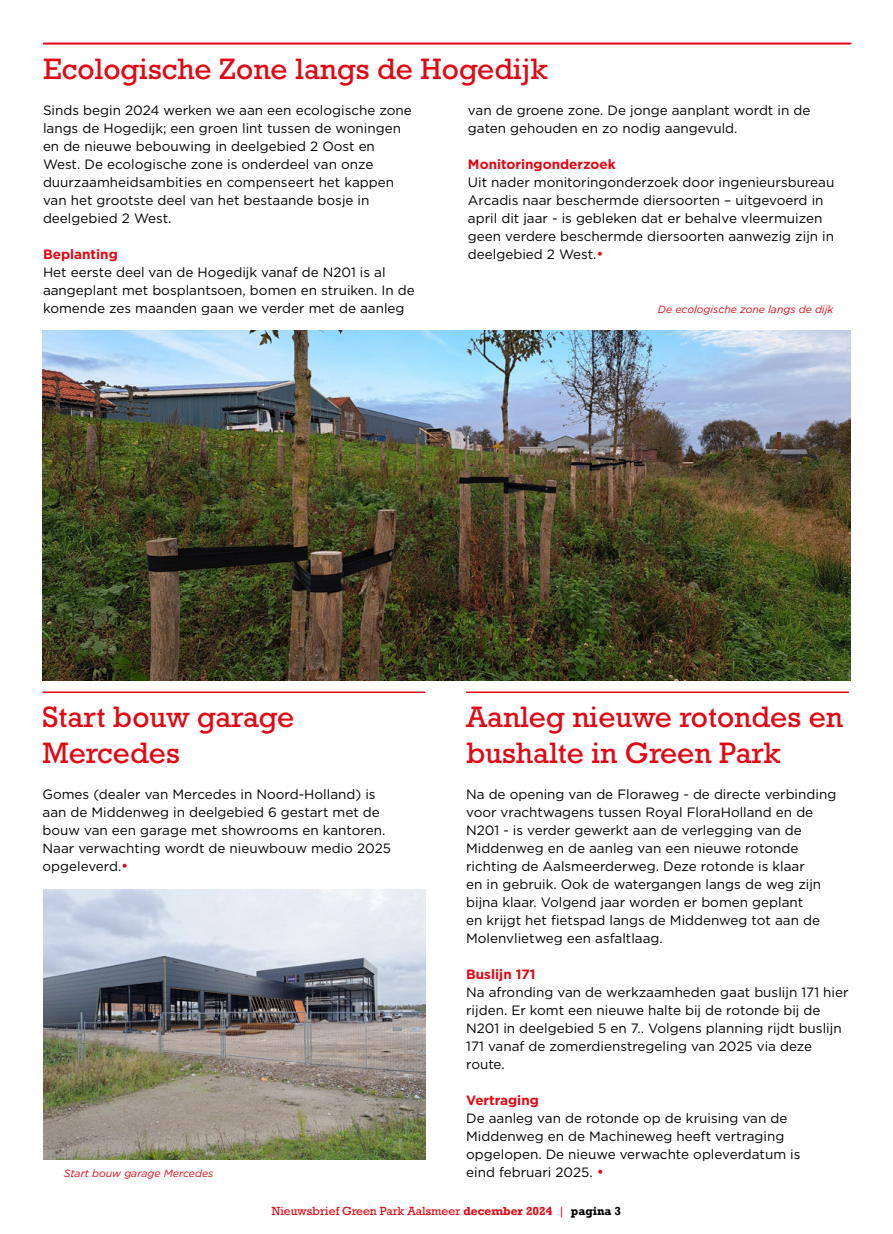
<style>
.page{position:relative;width:893px;height:1234px;background:#fff}
.page>*{position:absolute;margin:0;border:0;box-sizing:border-box;transform-origin:0 0}
.t1{font:30px/36px "Rockwell Std";color:#e30613}
.t2{font:13.5px/18px "Gotham";color:#000}
.t3{font:700 13.5px "Gotham";color:#e30613}
.t4{font:12px "Rockwell Std";color:#e30613}
.t5{font:italic 10.5px "Gotham";color:#e30613}
.s1{font-size:15px;color:#e30613}
.s2{font-family:"Rockwell";font-weight:700}
.s3{font-family:"Rockwell";font-weight:700;color:#000}
</style>
<div class="page">
<hr style="left:43px;top:43px;width:807px;height:2px;background:#e30613">
<img style="left:43px;top:331px;width:807px;height:349px">
<hr style="left:44px;top:43px;width:807px;height:1px;background:#e30613">
<hr style="left:43px;top:691px;width:382px;height:2px;background:#e30613">
<img style="left:43px;top:889px;width:382px;height:270px">
<hr style="left:466px;top:691px;width:383px;height:2px;background:#e30613">
<h1 class="t1" style="left:43px;top:50px;width:506px">Ecologische Zone langs de Hogedijk</h1>
<p class="t2" style="left:43px;top:100px;width:370px">Sinds begin 2024 werken we aan een ecologische zone langs de Hogedijk; een groen lint tussen de woningen en de nieuwe bebouwing in deelgebied 2 Oost en West. De ecologische zone is onderdeel van onze duurzaamheidsambities en compenseert het kappen van het grootste deel van het bestaande bosje in deelgebied 2 West.</p>
<p class="t3" style="left:43px;top:245px;width:76px">Beplanting</p>
<p class="t2" style="left:43px;top:262px;width:373px">Het eerste deel van de Hogedijk vanaf de N201 is al aangeplant met bosplantsoen, bomen en struiken. In de komende zes maanden gaan we verder met de aanleg</p>
<p class="t2" style="left:468px;top:100px;width:344px">van de groene zone. De jonge aanplant wordt in de gaten gehouden en zo nodig aangevuld.</p>
<p class="t3" style="left:468px;top:155px;width:149px">Monitoringonderzoek</p>
<p class="t2" style="left:468px;top:172px;width:368px">Uit nader monitoringonderzoek door ingenieursbureau Arcadis naar beschermde diersoorten – uitgevoerd in april dit jaar - is gebleken dat er behalve vleermuizen geen verdere beschermde diersoorten aanwezig zijn in deelgebied 2 West.<span class="s1">•</span></p>
<p class="t5" style="left:658px;top:302px;width:177px">De ecologische zone langs de dijk</p>
<h1 class="t1" style="left:43px;top:698px;width:253px">Start bouw garage<br>Mercedes</h1>
<p class="t2" style="left:43px;top:784px;width:350px">Gomes (dealer van Mercedes in Noord-Holland) is aan de Middenweg in deelgebied 6 gestart met de bouw van een garage met showrooms en kantoren.<br>Naar verwachting wordt de nieuwbouw medio 2025 opgeleverd.<span class="s1">•</span></p>
<p class="t5" style="left:64px;top:1166px;width:151px">Start bouw garage Mercedes</p>
<h1 class="t1" style="left:466px;top:698px;width:378px">Aanleg nieuwe rotondes en bushalte in Green Park</h1>
<p class="t2" style="left:466px;top:784px;width:372px">Na de opening van de Floraweg - de directe verbinding voor vrachtwagens tussen Royal FloraHolland en de N201 - is verder gewerkt aan de verlegging van de Middenweg en de aanleg van een nieuwe rotonde richting de Aalsmeerderweg. Deze rotonde is klaar<br>en in gebruik. Ook de watergangen langs de weg zijn bijna klaar. Volgend jaar worden er bomen geplant<br>en krijgt het fietspad langs de Middenweg tot aan de Molenvlietweg een asfaltlaag.</p>
<p class="t3" style="left:466px;top:965px;width:71px">Buslijn 171</p>
<p class="t2" style="left:466px;top:982px;width:384px">Na afronding van de werkzaamheden gaat buslijn 171 hier rijden. Er komt een nieuwe halte bij de rotonde bij de N201 in deelgebied 5 en 7.. Volgens planning rijdt buslijn 171 vanaf de zomerdienstregeling van 2025 via deze route.</p>
<p class="t3" style="left:466px;top:1091px;width:74px">Vertraging</p>
<p class="t2" style="left:466px;top:1108px;width:336px">De aanleg van de rotonde op de kruising van de Middenweg en de Machineweg heeft vertraging opgelopen. De nieuwe verwachte opleverdatum is eind februari 2025. <span class="s1">•</span></p>
<p class="t4" style="left:272px;top:1203px;width:351px">Nieuwsbrief Green Park Aalsmeer <span class="s2">december 2024</span> | <span class="s3">pagina 3</span></p>
</div>
